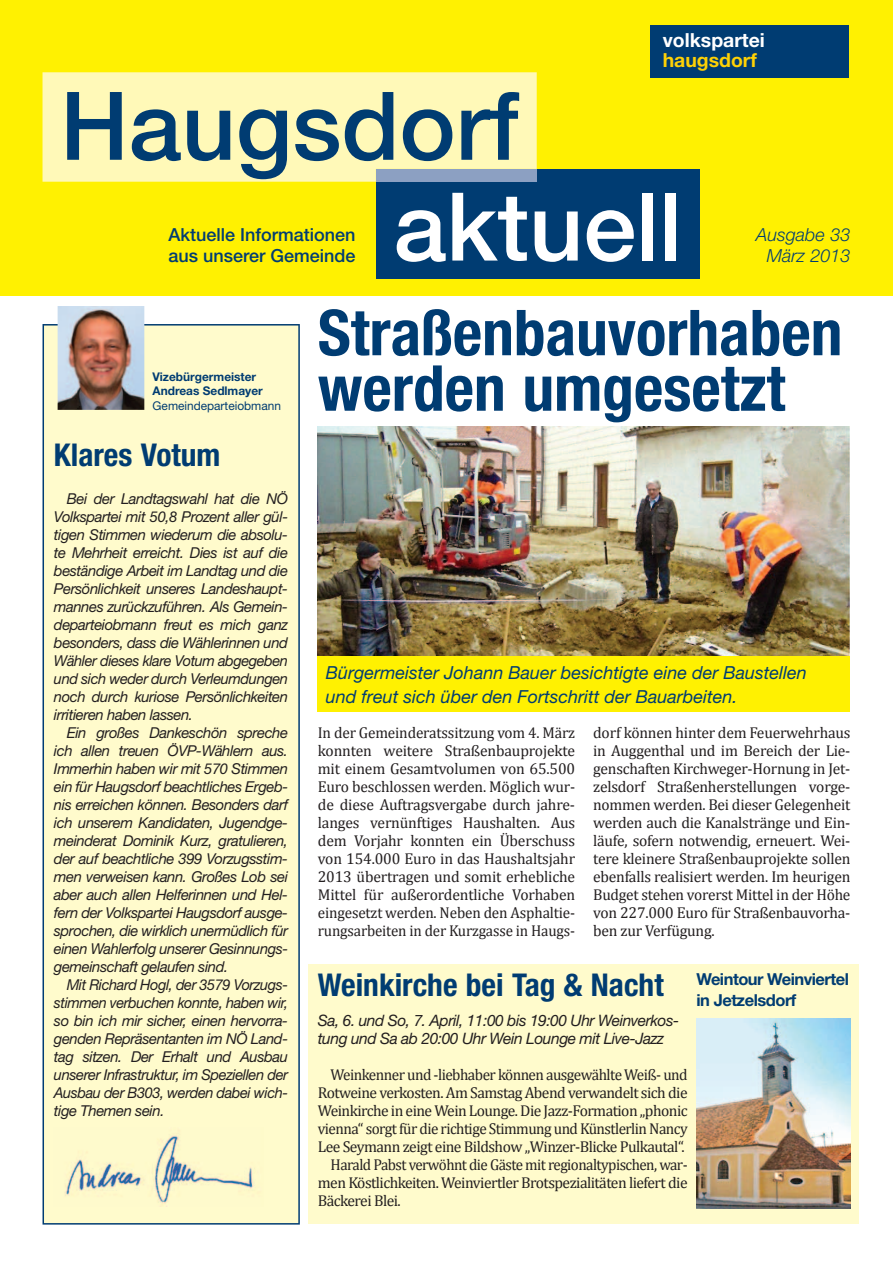
<style>
.page{position:relative;width:893px;height:1263px;background:#fff}
.page>*{position:absolute;margin:0;border:0;box-sizing:border-box;transform-origin:0 0}
.t1{font:500 94.8px "Helvetica Neue";color:#003c72}
.t2{font:500 94.8px "Helvetica Neue";color:#fff}
.t3{font:700 condensed 63.45px/55.5px "Helvetica Neue";color:#003c72}
.t4{font:700 condensed 31.5px "Helvetica Neue";color:#003c72}
.t5{font:700 19.35px "Helvetica Neue";color:#fff}
.t6{font:700 19.35px "Helvetica Neue";color:#fed105}
.t7{font:italic 18px/24px "Helvetica Neue";color:#003c72}
.t8{font:500 18px/21.6px "Helvetica Neue";color:#003c72}
.t9{font:italic 300 18px/21.6px "Helvetica Neue";color:#003c72;text-align:center}
.t10{font:700 16.5px "Helvetica Neue";letter-spacing:-.03em;color:#003c72}
.t11{font:15.75px/18px "Cambria";letter-spacing:-.035em;color:#231f20;text-align:justify}
.t12{font:italic 15.75px/18px "Helvetica Neue";letter-spacing:-.03em;color:#231f20}
.t13{font:15.75px "Cambria";letter-spacing:-.035em;color:#231f20;scale:.96 1}
.t14{font:15.75px "Cambria";letter-spacing:-.035em;color:#231f20;scale:.95 1}
.t15{font:italic 15px/18px "Helvetica Neue";letter-spacing:-.03em;color:#231f20;text-align:justify}
.t16{font:700 12px/14.4px "Helvetica Neue";color:#003c72}
.t17{font:12px "Helvetica Neue";color:#003c72}
</style>
<div class="page">
<div style="left:0;top:0;width:893px;height:296px;background:#fff101"></div>
<div style="left:308px;top:964px;width:551px;height:260px;background:#fffbcc"></div>
<div style="left:376px;top:169px;width:324px;height:109px;background:#003c72"></div>
<div style="left:43px;top:72px;width:494px;height:110px;background:#fff9b8"></div>
<div style="left:376px;top:169px;width:161px;height:13px;background:#8ca0c2"></div>
<div style="left:651px;top:26px;width:198px;height:52px;background:#003c72"></div>
<div style="left:43px;top:324px;width:257px;height:900px;background:#fffbcc"></div>
<img style="left:58px;top:306px;width:86px;height:104px">
<img style="left:54px;top:1128px;width:210px;height:78px">
<img style="left:318px;top:426px;width:532px;height:230px">
<div style="left:317px;top:656px;width:533px;height:56px;background:#fff101"></div>
<img style="left:696px;top:1018px;width:154px;height:190px">
<h1 class="t1" style="left:60px;top:70px;width:460px">Haugsdorf</h1>
<p class="t5" style="left:663px;top:29px;width:104px">volkspartei</p>
<p class="t6" style="left:663px;top:48px;width:96px">haugsdorf</p>
<p class="t8" style="left:168px;top:223px;width:189px">Aktuelle Informationen aus unserer Gemeinde</p>
<h1 class="t2" style="left:394px;top:170px;width:290px">aktuell</h1>
<p class="t9" style="left:756px;top:223px;width:96px">Ausgabe 33<br>März 2013</p>
<p class="t16" style="left:153px;top:369px;width:112px">Vizebürgermeister<br>Andreas Sedlmayer</p>
<p class="t17" style="left:153px;top:398px;width:130px">Gemeindeparteiobmann</p>
<h3 class="t4" style="left:54px;top:436px;width:168px">Klares Votum</h3>
<p class="t15" style="left:54px;top:489px;width:236px;text-indent:13px">Bei der Landtagswahl hat die NÖ Volkspartei mit 50,8 Prozent aller gül&shy;tigen Stimmen wiederum die absolu&shy;te Mehrheit erreicht. Dies ist auf die beständige Arbeit im Landtag und die Persönlichkeit unseres Landeshaupt&shy;mannes zurückzuführen. Als Gemein&shy;departeiobmann freut es mich ganz besonders, dass die Wählerinnen und Wähler dieses klare Votum abgegeben und sich weder durch Verleumdungen noch durch kuriose Persönlichkeiten irritieren haben lassen.</p>
<p class="t15" style="left:54px;top:723px;width:237px;text-indent:13px">Ein großes Dankeschön spreche ich allen treuen ÖVP-Wählern aus.<br>Immerhin haben wir mit 570 Stimmen ein für Haugsdorf beachtliches Ergeb&shy;nis erreichen können. Besonders darf ich unserem Kandidaten, Jugendge&shy;meinderat Dominik Kurz, gratulieren, der auf beachtliche 399 Vorzugsstim&shy;men verweisen kann. Großes Lob sei aber auch allen Helferinnen und Hel&shy;fern der Volkspartei Haugsdorf ausge&shy;sprochen, die wirklich unermüdlich für einen Wahlerfolg unserer Gesinnungs&shy;gemeinschaft gelaufen sind.</p>
<p class="t15" style="left:54px;top:975px;width:236px;text-indent:13px">Mit Richard Hogl, der 3579 Vorzugs&shy;stimmen verbuchen konnte, haben wir, so bin ich mir sicher, einen hervorra&shy;genden Repräsentanten im NÖ Land&shy;tag sitzen. Der Erhalt und Ausbau unserer Infra struktur, im Speziellen der Ausbau der B303, werden dabei wich&shy;tige Themen sein.</p>
<h2 class="t3" style="left:318px;top:304px;width:526px">Straßenbauvorhaben werden umgesetzt</h2>
<p class="t7" style="left:326px;top:660px;width:482px">Bürgermeister Johann Bauer besichtigte eine der Baustellen und freut sich über den Fortschritt der Bauarbeiten.</p>
<p class="t11" style="left:593px;top:724px;width:259px">dorf können hinter dem Feuerwehrhaus in Auggenthal und im Bereich der Lie&shy;genschaften Kirchweger-Hornung in Jet&shy;zelsdorf Straßenherstellungen vorge&shy;nommen werden. Bei dieser Gelegenheit werden auch die Kanalstränge und Ein&shy;läufe, sofern notwendig, erneuert. Wei&shy;tere kleinere Straßenbauprojekte sollen ebenfalls realisiert werden. Im heurigen Budget stehen vorerst Mittel in der Höhe von 227.000 Euro für Straßenbauvorha&shy;ben zur Verfügung.</p>
<p class="t11" style="left:318px;top:724px;width:259px">In der Gemeinderatssitzung vom 4. März konnten weitere Straßenbauprojekte mit einem Gesamtvolumen von 65.500<br>Euro beschlossen werden. Möglich wur&shy;de diese Auftragsvergabe durch jahre&shy;langes vernünftiges Haushalten. Aus dem Vorjahr konnten ein Überschuss von 154.000 Euro in das Haushaltsjahr 2013 übertragen und somit erhebliche Mittel für außerordentliche Vorhaben eingesetzt werden. Neben den Asphaltie&shy;rungsarbeiten in der Kurzgasse in Haugs-</p>
<h3 class="t4" style="left:318px;top:966px;width:533px">Weinkirche bei Tag &amp; Nacht <sup>Weintour</sup> <sup>Weinviertel</sup></h3>
<p class="t10" style="left:696px;top:990px;width:101px">in Jetzelsdorf</p>
<p class="t12" style="left:318px;top:1011px;width:363px">Sa, 6. und So, 7. April, 11:00 bis 19:00 Uhr Weinver kos&shy;tung und Sa ab 20:00 Uhr Wein Lounge mit Live-Jazz</p>
<p class="t11" style="left:331px;top:1066px;width:359px">Weinkenner und -liebhaber können ausgewählte Weiß- und</p>
<p class="t11" style="left:318px;top:1084px;width:371px">Rotweine verkosten. Am Samstag Abend verwandelt sich die</p>
<p class="t11" style="left:318px;top:1102px;width:371px">Weinkirche in eine Wein Lounge. Die Jazz-Formation „phonic</p>
<p class="t13" style="left:318px;top:1119px;width:387px">vienna“ sorgt für die richtige Stimmung und Künstlerlin Nancy</p>
<p class="t11" style="left:318px;top:1138px;width:368px">Lee Seymann zeigt eine Bildshow „Winzer-Blicke Pulkautal“.</p>
<p class="t14" style="left:331px;top:1155px;width:377px">Harald Pabst verwöhnt die Gäste mit regionaltypischen, war-</p>
<p class="t11" style="left:318px;top:1174px;width:371px">men Köstlichkeiten. Weinviertler Brotspezialitäten liefert die</p>
<p class="t11" style="left:318px;top:1192px;width:84px">Bäckerei Blei.</p>
</div>
